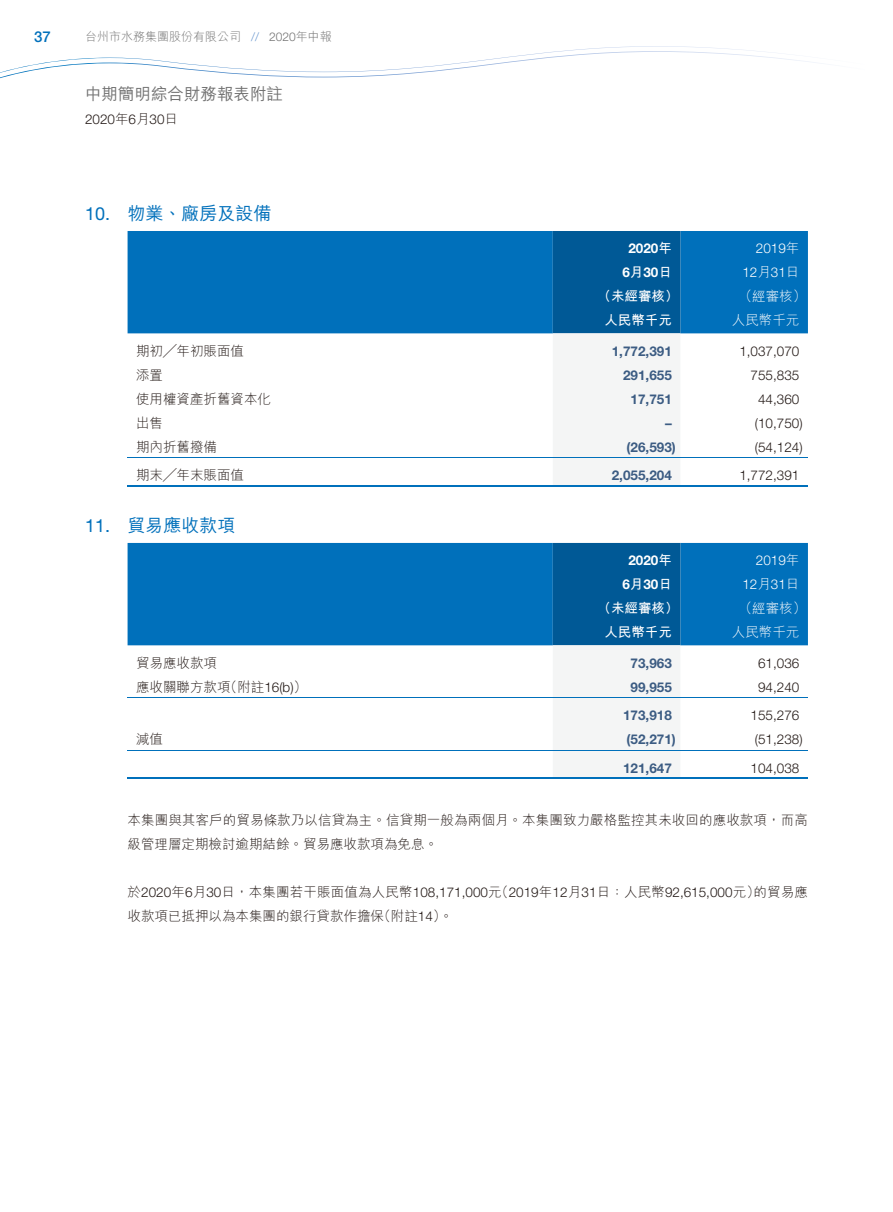
<style>
.page{position:relative;width:893px;height:1212px;background:#fff}
.page>*{position:absolute;margin:0;border:0;box-sizing:border-box;transform-origin:0 0}
.t1{font:18px "M Hei HK Medium E Ten B5 H";color:#0070bb}
.t2{font:16.5px "M Hei HK Medium E Ten B5 H";color:#717171}
.t3{font:500 15px "Helvetica Neue LT Std";color:#0070bb}
.t4{font:300 13.5px "Helvetica Neue LT Std";color:#231916}
.t5{font:13.5px/24px "M Hei HK Light E Ten B5 H";color:#231916}
.t6{font:700 13.5px "Helvetica Neue LT Std";color:#3c5c83}
.t7{font:300 13.5px/24px "Helvetica Neue LT Std";color:#fff;text-align:right}
.t8{font:13.5px "M Hei HK Bold E Ten B5 H";color:#fff}
.t9{font:700 13.5px/24px "Helvetica Neue LT Std";color:#fff;text-align:center}
.t10{font:13.5px "M Hei HK Light E Ten B5 H";color:#fff}
.t11{font:12px "M Hei HK Light E Ten B5 H";color:#717171}
.s1{font-family:"Helvetica Neue LT Std";font-weight:300;color:#6594ce}
.s2{font-family:"Helvetica Neue LT Std";font-weight:300}
.s3{font-family:"M Hei HK Light E Ten B5 H";font-weight:400}
.s4{font-family:"Helvetica Neue LT Std"}
.s5{font-family:"M Hei HK Bold E Ten B5 H";font-weight:400}
</style>
<div class="page">
<svg style="left:0;top:46px;width:816px;height:33px"></svg>
<div style="left:128px;top:231px;width:680px;height:102px;background:#0070bb"></div>
<svg style="left:553px;top:231px;width:127px;height:254px"></svg>
<hr style="left:128px;top:457px;width:425px;height:1px;background:#0070bb">
<hr style="left:553px;top:457px;width:127px;height:1px;background:#0070bb">
<hr style="left:680px;top:457px;width:128px;height:1px;background:#0070bb">
<hr style="left:128px;top:485px;width:425px;height:1px;background:#0070bb">
<hr style="left:553px;top:485px;width:127px;height:1px;background:#0070bb">
<hr style="left:680px;top:485px;width:128px;height:1px;background:#0070bb">
<div style="left:128px;top:543px;width:680px;height:102px;background:#0070bb"></div>
<svg style="left:553px;top:543px;width:127px;height:234px"></svg>
<hr style="left:128px;top:697px;width:425px;height:1px;background:#0070bb">
<hr style="left:553px;top:697px;width:127px;height:1px;background:#0070bb">
<hr style="left:680px;top:697px;width:128px;height:1px;background:#0070bb">
<hr style="left:128px;top:750px;width:425px;height:1px;background:#0070bb">
<hr style="left:553px;top:750px;width:127px;height:1px;background:#0070bb">
<hr style="left:680px;top:750px;width:128px;height:1px;background:#0070bb">
<hr style="left:128px;top:777px;width:425px;height:2px;background:#0070bb">
<hr style="left:553px;top:777px;width:127px;height:2px;background:#0070bb">
<hr style="left:680px;top:777px;width:128px;height:2px;background:#0070bb">
<p class="t3" style="left:34px;top:31px;width:18px">37</p>
<p class="t11" style="left:85px;top:32px;width:248px">台州市水務集團股份有限公司 <span class="s1">//</span> <span class="s2">2020</span>年中報</p>
<p class="t2" style="left:85px;top:87px;width:199px">中期簡明綜合財務報表附註</p>
<p class="t4" style="left:85px;top:115px;width:95px">2020<span class="s3">年</span>6<span class="s3">月</span>30<span class="s3">日</span></p>
<h1 class="t1" style="left:85px;top:207px;width:188px"><span class="s4">10.</span> 物業、廠房及設備</h1>
<p class="t9" style="left:622px;top:237px;width:51px">2020<span class="s5">年<br></span>6<span class="s5">月</span>30<span class="s5">日</span></p>
<p class="t7" style="left:742px;top:238px;width:59px">2019<span class="s3">年<br></span>12<span class="s3">月</span>31<span class="s3">日</span></p>
<p class="t8" style="left:598px;top:291px;width:82px">（未經審核）</p>
<p class="t10" style="left:739px;top:291px;width:69px">（經審核）</p>
<p class="t8" style="left:604px;top:315px;width:69px">人民幣千元</p>
<p class="t10" style="left:732px;top:315px;width:69px">人民幣千元</p>
<p class="t5" style="left:136px;top:340px;width:110px">期初╱年初賬面值</p>
<p class="t6" style="left:612px;top:343px;width:62px">1,772,391</p>
<p class="t4" style="left:739px;top:346px;width:62px">1,037,070</p>
<p class="t5" style="left:136px;top:364px;width:28px">添置</p>
<p class="t6" style="left:623px;top:367px;width:50px">291,655</p>
<p class="t4" style="left:751px;top:370px;width:50px">755,835</p>
<p class="t5" style="left:136px;top:388px;width:136px">使用權資產折舊資本化</p>
<p class="t6" style="left:631px;top:391px;width:43px">17,751</p>
<p class="t4" style="left:758px;top:394px;width:43px">44,360</p>
<p class="t5" style="left:136px;top:412px;width:28px">出售</p>
<p class="t6" style="left:665px;top:415px;width:8px">–</p>
<p class="t4" style="left:755px;top:418px;width:49px">(10,750)</p>
<p class="t5" style="left:136px;top:436px;width:82px">期內折舊撥備</p>
<p class="t6" style="left:627px;top:439px;width:51px">(26,593)</p>
<p class="t4" style="left:755px;top:442px;width:49px">(54,124)</p>
<p class="t5" style="left:136px;top:465px;width:110px">期末╱年末賬面值</p>
<p class="t6" style="left:612px;top:468px;width:62px">2,055,204</p>
<p class="t4" style="left:739px;top:471px;width:62px">1,772,391</p>
<h1 class="t1" style="left:85px;top:519px;width:152px"><span class="s4">11.</span> 貿易應收款項</h1>
<p class="t9" style="left:622px;top:548px;width:51px">2020<span class="s5">年<br></span>6<span class="s5">月</span>30<span class="s5">日</span></p>
<p class="t7" style="left:742px;top:550px;width:59px">2019<span class="s3">年<br></span>12<span class="s3">月</span>31<span class="s3">日</span></p>
<p class="t8" style="left:598px;top:603px;width:82px">（未經審核）</p>
<p class="t10" style="left:739px;top:603px;width:69px">（經審核）</p>
<p class="t8" style="left:604px;top:627px;width:69px">人民幣千元</p>
<p class="t10" style="left:732px;top:627px;width:69px">人民幣千元</p>
<p class="t5" style="left:136px;top:652px;width:82px">貿易應收款項</p>
<p class="t6" style="left:631px;top:655px;width:43px">73,963</p>
<p class="t4" style="left:758px;top:658px;width:43px">61,036</p>
<p class="t5" style="left:136px;top:676px;width:173px">應收關聯方款項（附註<span class="s2">16(b)</span>）</p>
<p class="t6" style="left:631px;top:679px;width:43px">99,955</p>
<p class="t4" style="left:758px;top:682px;width:43px">94,240</p>
<p class="t6" style="left:623px;top:707px;width:50px">173,918</p>
<p class="t4" style="left:751px;top:710px;width:50px">155,276</p>
<p class="t5" style="left:136px;top:729px;width:28px">減值</p>
<p class="t6" style="left:627px;top:731px;width:51px">(52,271)</p>
<p class="t4" style="left:755px;top:734px;width:49px">(51,238)</p>
<p class="t6" style="left:623px;top:760px;width:50px">121,647</p>
<p class="t4" style="left:751px;top:763px;width:50px">104,038</p>
<p class="t5" style="left:128px;top:810px;width:682px">本集團與其客戶的貿易條款乃以信貸為主。信貸期一般為兩個月。本集團致力嚴格監控其未收回的應收款項，而高級管理層定期檢討逾期結餘。貿易應收款項為免息。</p>
<p class="t4" style="left:128px;top:887px;width:682px"><span class="s3">於</span>2020<span class="s3">年</span>6<span class="s3">月</span>30<span class="s3">日，本集團若干賬面值為人民幣</span>108,171,000<span class="s3">元（</span>2019<span class="s3">年</span>12<span class="s3">月</span>31<span class="s3">日：人民幣</span>92,615,000<span class="s3">元）的貿易應</span></p>
<p class="t5" style="left:128px;top:906px;width:327px">收款項已抵押以為本集團的銀行貸款作擔保（附註<span class="s2">14</span>）。</p>
</div>
